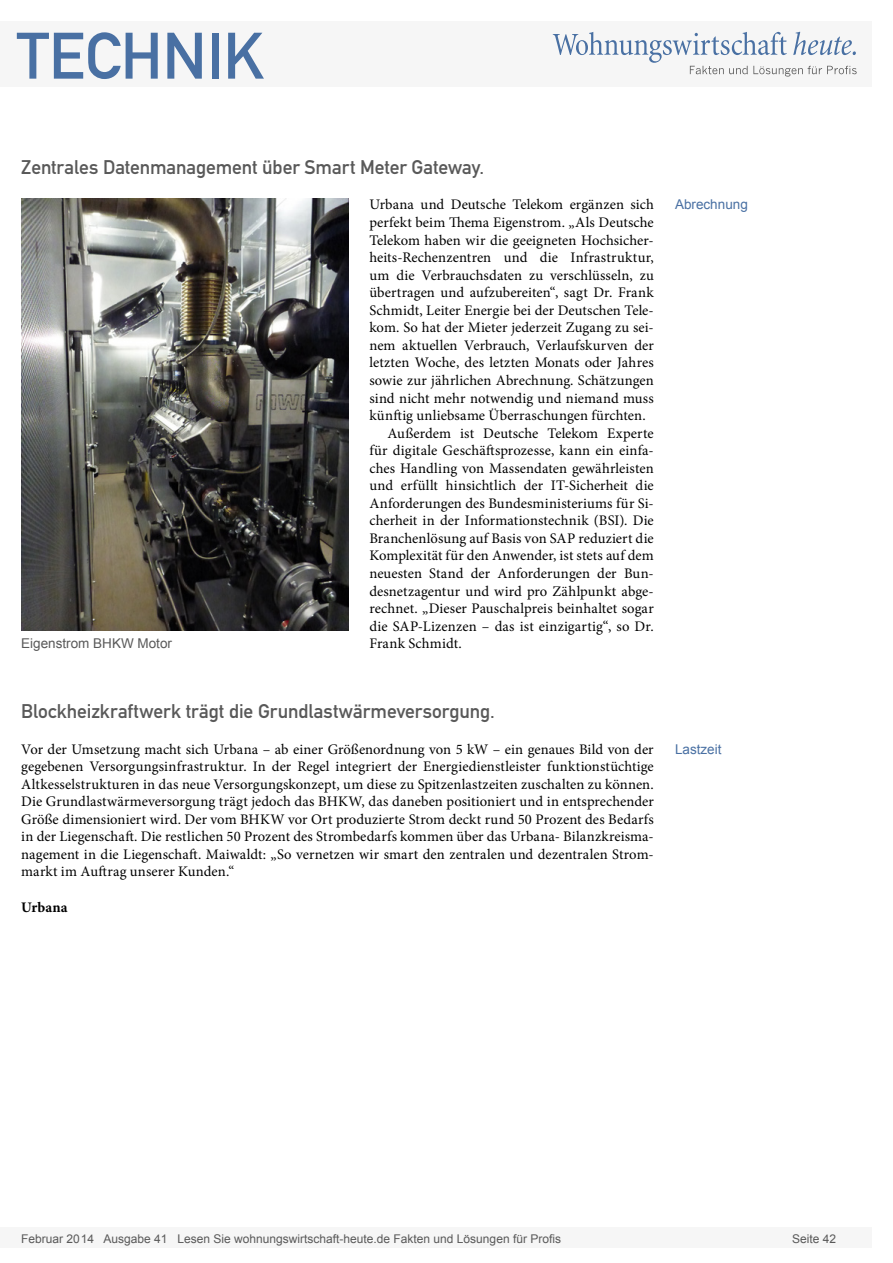
<style>
.page{position:relative;width:893px;height:1263px;background:#fff}
.page>*{position:absolute;margin:0;border:0;box-sizing:border-box;transform-origin:0 0}
.t1{font:64.5px "DIN Mittelschrift";color:#4970a3}
.Überschrift_Grau{font:19.5px "DIN Mittelschrift";letter-spacing:-.005em;color:#595959}
.Fließtext_erste_Zeil{font:14.7px/17.5px "Minion Pro";letter-spacing:.005em;color:#000;text-align:justify}
.Fliesstext{font:14.7px/17.5px "Minion Pro";letter-spacing:.01em;color:#000;text-align:justify}
.AUTOR{font:700 14.7px "Minion Pro";letter-spacing:.005em;color:#000}
.Bildunterschrift{font:13.5px "Arial";color:#595959}
.Info{font:13.5px "Arial";color:#4970a3}
.t2{font:12px "Arial";color:#595959}
</style>
<div class="page">
<div style="left:0;top:1227px;width:872px;height:20px;background:#f6f6f6"></div>
<div style="left:0;top:21px;width:872px;height:66px;background:#f6f6f6"></div>
<svg style="left:553px;top:32px;width:304px;height:45px"></svg>
<img style="left:21px;top:198px;width:327px;height:433px">
<h1 class="t1" style="left:17px;top:18px;width:249px">TECHNIK</h1>
<p class="Überschrift_Grau" style="left:21px;top:156px;width:465px">Zentrales Datenmanagement über Smart Meter Gateway.</p>
<p class="Fließtext_erste_Zeil" style="left:369px;top:196px;width:286px">Urbana und Deutsche Telekom ergänzen sich perfekt beim Thema Eigenstrom. „Als Deutsche Telekom haben wir die geeigneten Hochsicher&shy;heits-Rechenzentren und die Infrastruktur, um die Verbrauchsdaten zu verschlüsseln, zu übertragen und aufzubereiten“, sagt Dr. Frank Schmidt, Leiter Energie bei der Deutschen Tele&shy;kom. So hat der Mieter jederzeit Zugang zu sei&shy;nem aktuellen Verbrauch, Verlaufskurven der letzten Woche, des letzten Monats oder Jahres sowie zur jährlichen Abrechnung. Schätzungen sind nicht mehr notwendig und niemand muss künftig unliebsame Überraschungen fürchten.</p>
<p class="Fliesstext" style="left:369px;top:424px;width:286px;text-indent:18px">Außerdem ist Deutsche Telekom Experte für digitale Geschäftsprozesse, kann ein einfa&shy;ches Handling von Massendaten gewährleisten und erfüllt hinsichtlich der IT-Sicherheit die Anforderungen des Bundesministeriums für Si&shy;cherheit in der Informationstechnik (BSI). Die Branchenlösung auf Basis von SAP reduziert die Komplexität für den Anwender, ist stets auf dem neuesten Stand der Anforderungen der Bun&shy;desnetzagentur und wird pro Zählpunkt abge&shy;rechnet. „Dieser Pauschalpreis beinhaltet sogar die SAP-Lizenzen – das ist einzigartig“, so Dr.<br>Frank Schmidt.</p>
<p class="Bildunterschrift" style="left:21px;top:635px;width:152px">Eigenstrom BHKW Motor</p>
<p class="Info" style="left:675px;top:196px;width:74px">Abrechnung</p>
<p class="Überschrift_Grau" style="left:21px;top:700px;width:475px">Blockheizkraftwerk trägt die Grundlastwärmeversorgung.</p>
<p class="Fließtext_erste_Zeil" style="left:21px;top:740px;width:634px">Vor der Umsetzung macht sich Urbana – ab einer Größenordnung von 5 kW – ein genaues Bild von der gegebenen Versorgungsinfrastruktur. In der Regel integriert der Energiedienstleister funktionstüchtige Altkesselstrukturen in das neue Versorgungskonzept, um diese zu Spitzenlastzeiten zuschalten zu können.<br>Die Grundlastwärmeversorgung trägt jedoch das BHKW, das daneben positioniert und in entsprechender Größe dimensioniert wird. Der vom BHKW vor Ort produzierte Strom deckt rund 50 Prozent des Bedarfs in der Liegenschaft. Die restlichen 50 Prozent des Strombedarfs kommen über das Urbana- Bilanzkreisma&shy;nagement in die Liegenschaft. Maiwaldt: „So vernetzen wir smart den zentralen und dezentralen Strom&shy;markt im Auftrag unserer Kunden.“</p>
<p class="AUTOR" style="left:21px;top:896px;width:48px">Urbana</p>
<p class="Info" style="left:675px;top:740px;width:48px">Lastzeit</p>
<p class="t2" style="left:21px;top:1230px;width:541px">Februar 2014 Ausgabe 41 Lesen Sie wohnungswirtschaft-heute.de Fakten und Lösungen für Profis</p>
<p class="t2" style="left:792px;top:1231px;width:46px">Seite 42</p>
</div>
